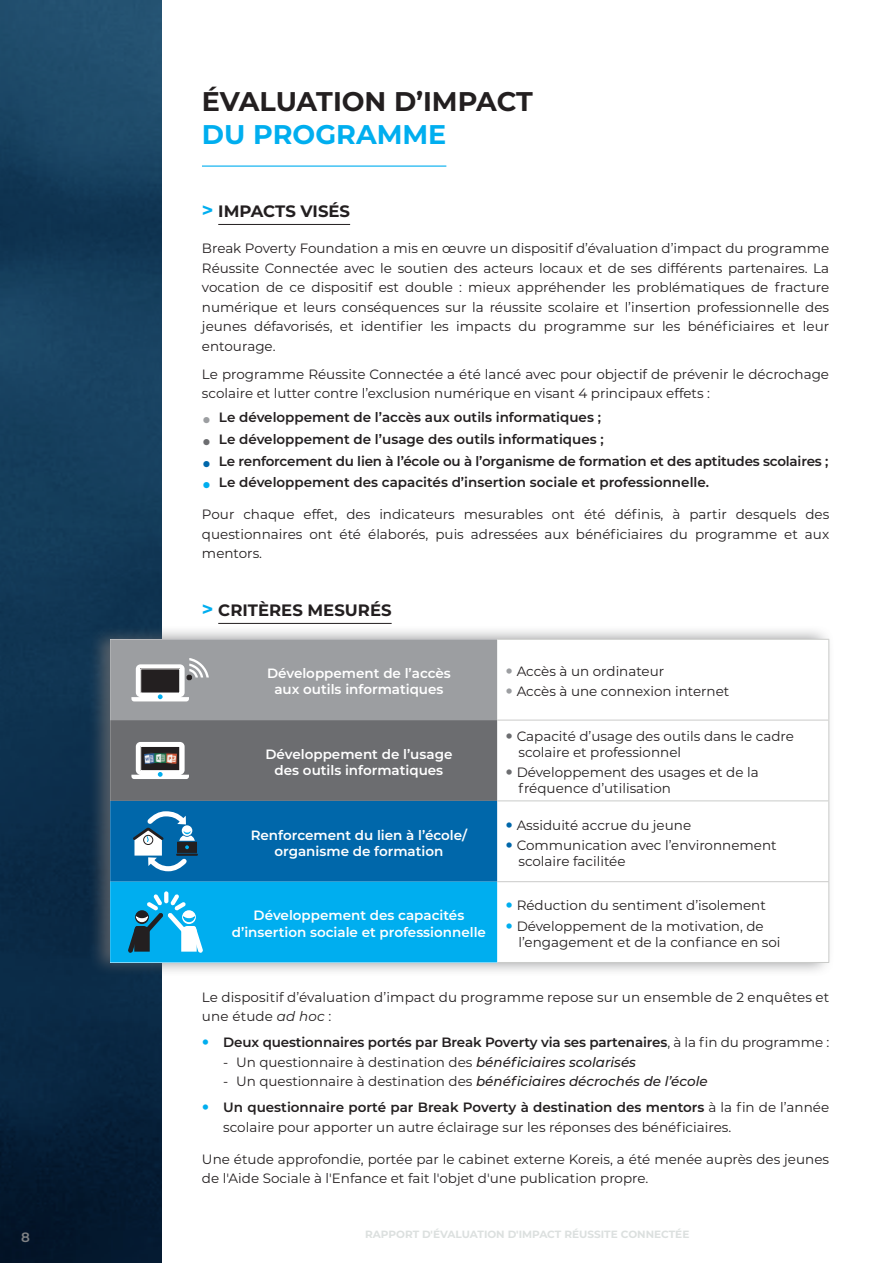
<style>
.page{position:relative;width:893px;height:1263px;background:#fff}
.page>*{position:absolute;margin:0;border:0;box-sizing:border-box;transform-origin:0 0}
.t1{font:700 27px "Montserrat";letter-spacing:-.01em;color:#231f20}
.t2{font:700 27px "Montserrat";color:#00aeef}
.t3{font:700 16.5px "Montserrat";color:#231f20}
.t4{font:13.5px/19.5px "Montserrat";color:#231f20}
.t5{font:600 13.5px "Montserrat";letter-spacing:-.005em;color:#231f20}
.t6{font:600 13.5px/16.5px "Montserrat";color:#fff;text-align:center}
.t7{font:600 13.5px "Montserrat";color:#808285}
.t8{font:700 10.5px "Montserrat";color:#dce0df}
.s1{font-size:19.5px;color:#00aeef}
.s2{font-size:28.5px;color:#9c9ea1}
.s3{font-size:28.5px;color:#6c6d70}
.s4{font-size:28.5px;color:#0067aa}
.s5{font-size:28.5px;color:#00aeef}
.s6{font-style:italic}
.s7{font-weight:400}
.s8{font-weight:500;font-style:italic}
.s9{font-weight:600}
</style>
<div class="page">
<svg style="left:0;top:0;width:162px;height:1263px;background:#113451"></svg>
<div style="left:88px;top:625px;width:747px;height:351px;background:#6c6d70;opacity:.75"></div>
<div style="left:111px;top:639px;width:718px;height:323px;background:#fff"></div>
<hr style="left:202px;top:166px;width:244px;height:1px;background:#00aeef">
<hr style="left:218px;top:224px;width:132px;height:1px;background:#231f20">
<hr style="left:218px;top:623px;width:174px;height:1px;background:#231f20">
<hr style="left:497px;top:639px;width:332px;height:1px;background:#cacbc9">
<hr style="left:828px;top:640px;width:1px;height:80px;background:#cacbc9">
<hr style="left:497px;top:720px;width:332px;height:1px;background:#cacbc9">
<hr style="left:828px;top:720px;width:1px;height:80px;background:#cacbc9">
<hr style="left:497px;top:800px;width:332px;height:1px;background:#cacbc9">
<hr style="left:828px;top:801px;width:1px;height:80px;background:#cacbc9">
<hr style="left:497px;top:881px;width:332px;height:1px;background:#cacbc9">
<hr style="left:828px;top:882px;width:1px;height:80px;background:#cacbc9">
<hr style="left:497px;top:962px;width:332px;height:1px;background:#cacbc9">
<svg style="left:110px;top:639px;width:387px;height:323px;background:#4789aa"></svg>
<p class="t7" style="left:21px;top:1227px;width:10px">8</p>
<p class="t1" style="left:202px;top:82px;width:332px">ÉVALUATION D’IMPACT</p>
<p class="t2" style="left:202px;top:115px;width:246px">DU PROGRAMME</p>
<p class="t3" style="left:202px;top:199px;width:150px"><span class="s1">&gt;</span> IMPACTS VISÉS</p>
<p class="t4" style="left:202px;top:238px;width:629px;text-align:justify">Break Poverty Foundation a mis en œuvre un dispositif d’évaluation d’impact du programme Réussite Connectée avec le soutien des acteurs locaux et de ses différents partenaires. La vocation de ce dispositif est double : mieux appréhender les problématiques de fracture numérique et leurs conséquences sur la réussite scolaire et l’insertion professionnelle des jeunes défavorisés, et identifier les impacts du programme sur les bénéficiaires et leur entourage.</p>
<p class="t4" style="left:202px;top:364px;width:629px">Le programme Réussite Connectée a été lancé avec pour objectif de prévenir le décrochage scolaire et lutter contre l’exclusion numérique en visant 4 principaux effets :</p>
<p class="t5" style="left:202px;top:408px;width:401px"><span class="s2">•</span> Le développement de l’accès aux outils informatiques ;</p>
<p class="t5" style="left:202px;top:429px;width:403px"><span class="s3">•</span> Le développement de l’usage des outils informatiques ;</p>
<p class="t5" style="left:202px;top:451px;width:628px"><span class="s4">•</span> Le renforcement du lien à l’école ou à l’organisme de formation et des aptitudes scolaires ;</p>
<p class="t5" style="left:202px;top:473px;width:509px"><span class="s5">•</span> Le développement des capacités d’insertion sociale et professionnelle.</p>
<p class="t4" style="left:202px;top:504px;width:629px;text-align:justify">Pour chaque effet, des indicateurs mesurables ont été définis, à partir desquels des questionnaires ont été élaborés, puis adressées aux bénéficiaires du programme et aux mentors.</p>
<p class="t3" style="left:202px;top:598px;width:191px"><span class="s1">&gt;</span> CRITÈRES MESURÉS</p>
<p class="t6" style="left:267px;top:664px;width:185px">Développement de l’accès</p>
<p class="t6" style="left:274px;top:681px;width:171px">aux outils informatiques</p>
<p class="t6" style="left:265px;top:745px;width:189px">Développement de l’usage</p>
<p class="t6" style="left:275px;top:762px;width:170px">des outils informatiques</p>
<p class="t6" style="left:251px;top:826px;width:218px">Renforcement du lien à l’école/ organisme de formation</p>
<p class="t6" style="left:232px;top:907px;width:256px">Développement des capacités d’insertion sociale et professionnelle</p>
<p class="t4" style="left:517px;top:661px;width:149px">Accès à un ordinateur</p>
<p class="t4" style="left:517px;top:681px;width:214px">Accès à une connexion internet</p>
<p class="t4" style="left:517px;top:727px;width:279px;line-height:16.2px">Capacité d’usage des outils dans le cadre scolaire et professionnel</p>
<p class="t4" style="left:517px;top:764px;width:243px;line-height:16.2px">Développement des usages et de la fréquence d’utilisation</p>
<p class="t4" style="left:517px;top:814px;width:176px">Assiduité accrue du jeune</p>
<p class="t4" style="left:517px;top:836px;width:261px;line-height:16.2px">Communication avec l’environnement scolaire facilitée</p>
<p class="t4" style="left:517px;top:895px;width:251px">Réduction du sentiment d’isolement</p>
<p class="t4" style="left:517px;top:917px;width:265px;line-height:16.2px">Développement de la motivation, de l’engagement et de la confiance en soi</p>
<p class="t4" style="left:202px;top:987px;width:629px">Le dispositif d’évaluation d’impact du programme repose sur un ensemble de 2 enquêtes et une étude <span class="s6">ad hoc</span> :</p>
<p class="t5" style="left:223px;top:1033px;width:607px">Deux questionnaires portés par Break Poverty via ses partenaires<span class="s7">, à la fin du programme :</span></p>
<p class="t4" style="left:223px;top:1052px;width:414px">- Un questionnaire à destination des <span class="s8">bénéficiaires scolarisés</span></p>
<p class="t4" style="left:223px;top:1071px;width:486px">- Un questionnaire à destination des <span class="s8">bénéficiaires décrochés de l’école</span></p>
<p class="t4" style="left:223px;top:1097px;width:607px"><span class="s9">Un questionnaire porté par Break Poverty à destination des mentors</span> à la fin de l’année scolaire pour apporter un autre éclairage sur les réponses des bénéficiaires.</p>
<p class="t4" style="left:202px;top:1149px;width:629px">Une étude approfondie, portée par le cabinet externe Koreis, a été menée auprès des jeunes de l'Aide Sociale à l'Enfance et fait l'objet d'une publication propre.</p>
<p class="t8" style="left:365px;top:1227px;width:326px">RAPPORT D'ÉVALUATION D'IMPACT RÉUSSITE CONNECTÉE</p>
</div>
